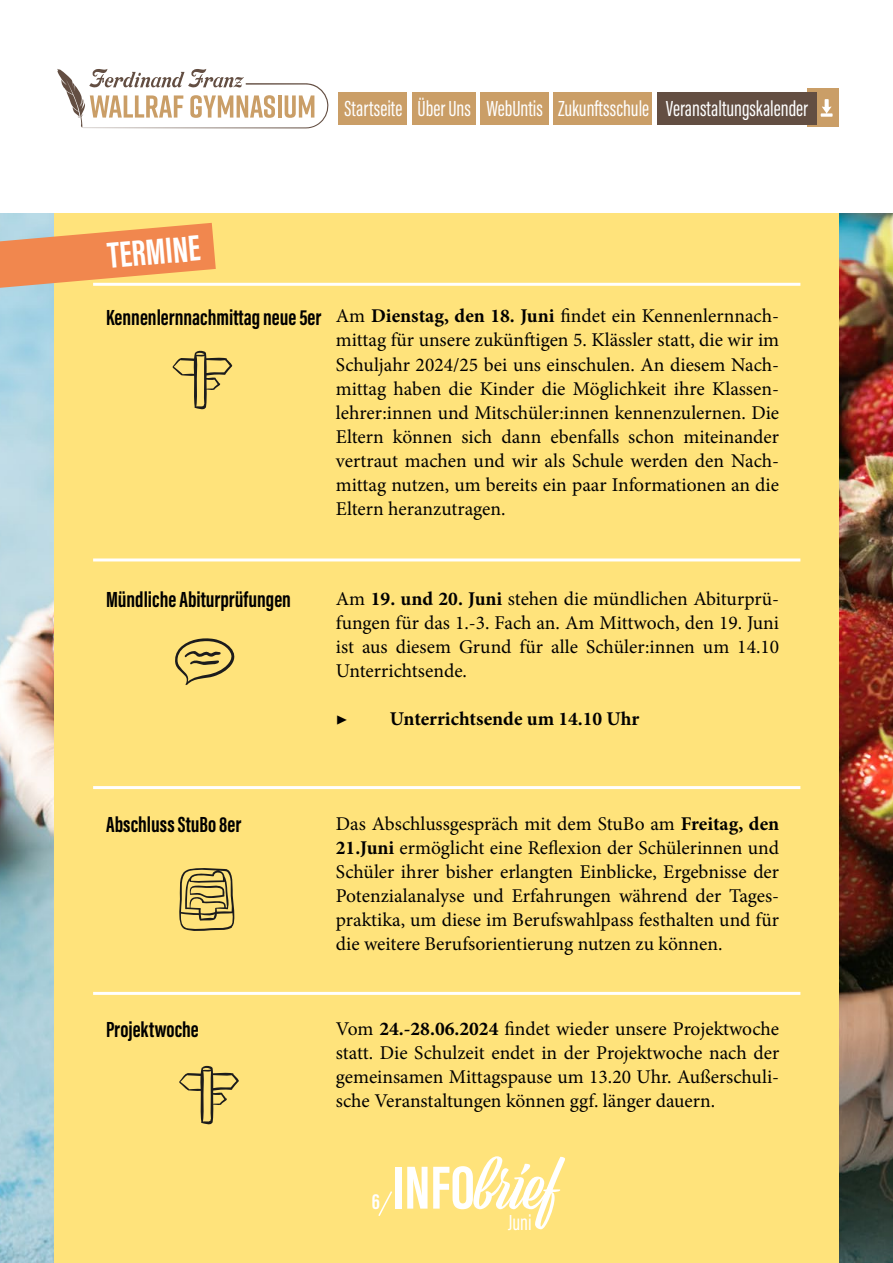
<style>
.page{position:relative;width:893px;height:1263px;background:#fff}
.page>*{position:absolute;margin:0;border:0;box-sizing:border-box;transform-origin:0 0}
.t1{font:62.7px "Viktor Script";color:#fff}
.t2{font:700 37.5px "Acumin Pro Extra Cond";color:#fff}
.t3{font:700 22.5px "Acumin Pro Extra Cond";color:#000}
.t4{font:22.5px "Acumin Pro Extra Cond";color:#fff}
.t5{font:700 22.5px "Acumin Pro Extra Cond";color:#fff}
.t6{font:19.5px/24px "Minion Pro";color:#000;text-align:justify}
.t7{font:700 19.5px "Minion Pro";color:#000}
.s1{font-weight:700}
.s2{font-family:"Acumin Pro Extra Cond";font-weight:700}
</style>
<div class="page">
<img style="left:0;top:213px;width:893px;height:1050px">
<div style="left:54px;top:207px;width:785px;height:1056px;background:#ffe37b"></div>
<svg style="left:0;top:223px;width:216px;height:65px"></svg>
<div style="left:0;top:0;width:893px;height:213px;background:#fff"></div>
<hr style="left:93px;top:786px;width:707px;height:3px;background:#fff">
<hr style="left:93px;top:992px;width:707px;height:3px;background:#fff">
<hr style="left:93px;top:558px;width:707px;height:3px;background:#fff">
<hr style="left:93px;top:283px;width:707px;height:3px;background:#fff">
<svg style="left:179px;top:868px;width:56px;height:63px"></svg>
<svg style="left:175px;top:638px;width:60px;height:47px"></svg>
<svg style="left:179px;top:1066px;width:60px;height:58px"></svg>
<svg style="left:173px;top:351px;width:59px;height:58px"></svg>
<svg style="left:378px;top:1191px;width:14px;height:25px"></svg>
<div style="left:808px;top:89px;width:31px;height:38px;background:#ca9e67"></div>
<div style="left:339px;top:92px;width:68px;height:32px;background:#ca9e67"></div>
<div style="left:481px;top:92px;width:68px;height:32px;background:#ca9e67"></div>
<div style="left:657px;top:92px;width:159px;height:32px;background:#634e42"></div>
<div style="left:412px;top:92px;width:64px;height:32px;background:#ca9e67"></div>
<div style="left:553px;top:92px;width:99px;height:32px;background:#ca9e67"></div>
<svg style="left:57px;top:69px;width:271px;height:59px"></svg>
<svg style="left:821px;top:99px;width:12px;height:18px"></svg>
<p class="t4" style="left:344px;top:95px;width:465px">Startseite Über Uns WebUntis Zukunftsschule Veranstaltungskalender</p>
<h2 class="t2" style="left:106px;top:233px;width:94px;rotate:-5deg">TERMINE</h2>
<p class="t3" style="left:106px;top:303px;width:217px">Kennenlernnachmittag neue 5er</p>
<p class="t6" style="left:336px;top:304px;width:445px">Am <span class="s1">Dienstag, den 18. Juni</span> findet ein Kennenlernnach&shy;mittag für unsere zukünftigen 5. Klässler statt, die wir im Schuljahr 2024/25 bei uns einschulen. An diesem Nach&shy;mittag haben die Kinder die Möglichkeit ihre Klassen&shy;lehrer:innen und Mitschüler:innen kennenzulernen. Die Eltern können sich dann ebenfalls schon miteinander vertraut machen und wir als Schule werden den Nach&shy;mittag nutzen, um bereits ein paar Informationen an die Eltern heranzutragen.</p>
<p class="t3" style="left:106px;top:585px;width:186px">Mündliche Abiturprüfungen</p>
<p class="t6" style="left:336px;top:586px;width:445px">Am <span class="s1">19. und 20. Juni</span> stehen die mündlichen Abiturprü&shy;fungen für das 1.-3. Fach an. Am Mittwoch, den 19. Juni ist aus diesem Grund für alle Schüler:innen um 14.10<br>Unterrichtsende.</p>
<p class="t6" style="left:336px;top:706px;width:13px">▶</p>
<p class="t7" style="left:390px;top:705px;width:251px">Unterrichtsende um 14.10 Uhr</p>
<p class="t3" style="left:106px;top:811px;width:137px">Abschluss StuBo 8er</p>
<p class="t3" style="left:106px;top:1016px;width:94px">Projektwoche</p>
<p class="t6" style="left:336px;top:812px;width:445px">Das Abschlussgespräch mit dem StuBo am <span class="s1">Freitag, den 21.Juni</span> ermöglicht eine Reflexion der Schülerinnen und Schüler ihrer bisher erlangten Einblicke, Ergebnisse der Potenzialanalyse und Erfahrungen während der Tages&shy;praktika, um diese im Berufswahlpass festhalten und für die weitere Berufsorientierung nutzen zu können.</p>
<p class="t6" style="left:336px;top:1017px;width:445px">Vom <span class="s1">24.-28.06.2024</span> findet wieder unsere Projektwoche statt. Die Schulzeit endet in der Projektwoche nach der gemeinsamen Mittagspause um 13.20 Uhr. Außerschuli&shy;sche Veranstaltungen können ggf. länger dauern.</p>
<p class="t5" style="left:372px;top:1188px;width:10px">6</p>
<h1 class="t1" style="left:392px;top:1150px;width:167px"><span class="s2">INFO</span>brief</h1>
<p class="t4" style="left:508px;top:1209px;width:25px">Juni</p>
</div>
